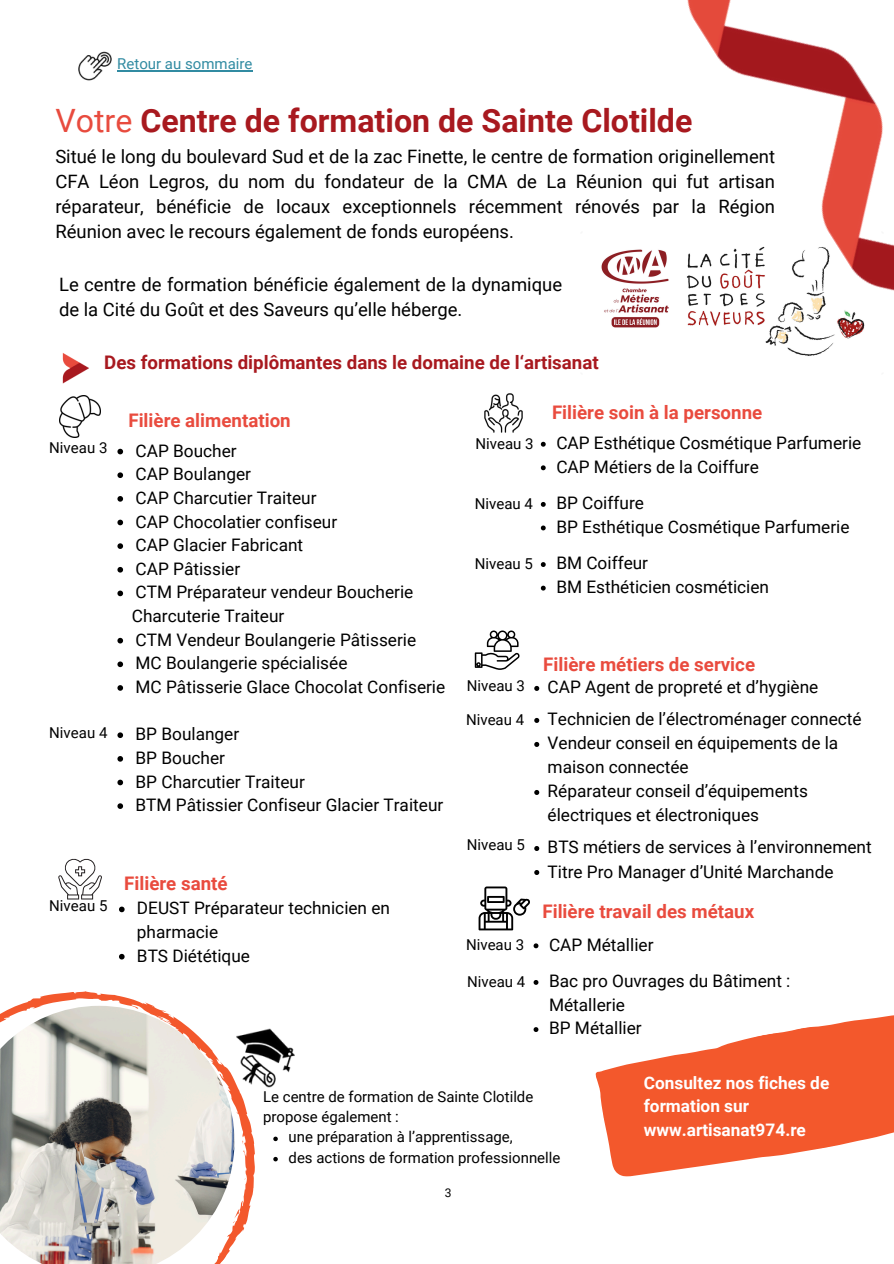
<style>
.page{position:relative;width:894px;height:1264px;background:#fff}
.page>*{position:absolute;margin:0;border:0;box-sizing:border-box;transform-origin:0 0}
.t1{font:700 32.1px "Roboto";color:#a8191f}
.t2{font:700 18.75px "Roboto";color:#e94b3e}
.t3{font:700 18.75px "Roboto";color:#a8191f}
.t4{font:18.45px/25.2px "Roboto";color:#000;text-align:justify}
.t5{font:17.25px/24px "Roboto";color:#000}
.t6{font:700 17.25px/23.7px "Roboto";color:#fff}
.t7{font:15px "Roboto";color:#000}
.t8{font:15px "Roboto";color:#318ba2}
.t9{font:12px "Roboto";color:#000}
.s1{font-weight:400;color:#e84b3e}
</style>
<div class="page">
<svg style="left:19px;top:959px;width:276px;height:283px"></svg>
<svg style="left:235px;top:1111px;width:4px;height:3px"></svg>
<svg style="left:244px;top:1177px;width:2px;height:6px"></svg>
<svg style="left:240px;top:1139px;width:6px;height:6px"></svg>
<img style="left:62px;top:353px;width:27px;height:31px">
<img style="left:59px;top:395px;width:42px;height:42px">
<img style="left:78px;top:51px;width:34px;height:30px">
<img style="left:236px;top:1028px;width:58px;height:59px">
<svg style="left:58px;top:858px;width:44px;height:41px"></svg>
<svg style="left:478px;top:886px;width:52px;height:44px"></svg>
<svg style="left:595px;top:1015px;width:298px;height:162px;fill:#f3582c"></svg>
<img style="left:484px;top:0;width:409px;height:591px">
<img style="left:0;top:1005px;width:234px;height:258px">
<svg style="left:474px;top:630px;width:45px;height:40px"></svg>
<svg style="left:533px;top:943px;width:5px;height:5px"></svg>
<svg style="left:533px;top:980px;width:5px;height:4px"></svg>
<svg style="left:533px;top:1027px;width:5px;height:5px"></svg>
<svg style="left:117px;top:449px;width:6px;height:5px"></svg>
<svg style="left:117px;top:472px;width:6px;height:6px"></svg>
<svg style="left:117px;top:496px;width:6px;height:5px"></svg>
<svg style="left:117px;top:519px;width:6px;height:6px"></svg>
<svg style="left:117px;top:543px;width:6px;height:6px"></svg>
<svg style="left:117px;top:567px;width:6px;height:5px"></svg>
<svg style="left:117px;top:590px;width:6px;height:6px"></svg>
<svg style="left:117px;top:638px;width:6px;height:5px"></svg>
<svg style="left:117px;top:661px;width:6px;height:6px"></svg>
<svg style="left:117px;top:685px;width:6px;height:5px"></svg>
<svg style="left:117px;top:732px;width:6px;height:6px"></svg>
<svg style="left:117px;top:756px;width:6px;height:5px"></svg>
<svg style="left:117px;top:779px;width:6px;height:6px"></svg>
<svg style="left:117px;top:803px;width:6px;height:6px"></svg>
<svg style="left:273px;top:1136px;width:5px;height:5px"></svg>
<svg style="left:273px;top:1156px;width:5px;height:5px"></svg>
<hr style="left:117px;top:71px;width:135px;height:1px;background:#318ba2">
<svg style="left:534px;top:686px;width:5px;height:5px"></svg>
<svg style="left:534px;top:718px;width:5px;height:5px"></svg>
<svg style="left:534px;top:742px;width:5px;height:5px"></svg>
<svg style="left:534px;top:790px;width:5px;height:5px"></svg>
<svg style="left:534px;top:846px;width:5px;height:5px"></svg>
<svg style="left:534px;top:870px;width:5px;height:5px"></svg>
<svg style="left:119px;top:906px;width:6px;height:6px"></svg>
<svg style="left:119px;top:953px;width:6px;height:6px"></svg>
<p class="t8" style="left:117px;top:56px;width:137px">Retour au sommaire</p>
<p class="t1" style="left:55px;top:102px;width:638px"><span class="s1">Votre</span> Centre de formation de Sainte Clotilde</p>
<p class="t4" style="left:55px;top:144px;width:721px">Situé le long du boulevard Sud et de la zac Finette, le centre de formation originellement CFA Léon Legros, du nom du fondateur de la CMA de La Réunion qui fut artisan réparateur, bénéficie de locaux exceptionnels récemment rénovés par la Région Réunion avec le recours également de fonds européens.</p>
<p class="t4" style="left:59px;top:272px;width:504px">Le centre de formation bénéficie également de la dynamique de la Cité du Goût et des Saveurs qu’elle héberge.</p>
<h2 class="t3" style="left:104px;top:352px;width:496px">Des formations diplômantes dans le domaine de l‘artisanat</h2>
<p class="t2" style="left:128px;top:409px;width:164px">Filière alimentation</p>
<p class="t2" style="left:552px;top:401px;width:212px">Filière soin à la personne</p>
<p class="t7" style="left:49px;top:439px;width:60px">Niveau 3</p>
<p class="t7" style="left:49px;top:724px;width:60px">Niveau 4</p>
<p class="t7" style="left:49px;top:897px;width:60px">Niveau 5</p>
<p class="t5" style="left:135px;top:439px;width:103px">CAP Boucher</p>
<p class="t5" style="left:135px;top:462px;width:117px">CAP Boulanger</p>
<p class="t5" style="left:135px;top:486px;width:182px">CAP Charcutier Traiteur</p>
<p class="t5" style="left:135px;top:509px;width:203px">CAP Chocolatier confiseur</p>
<p class="t5" style="left:135px;top:533px;width:169px">CAP Glacier Fabricant</p>
<p class="t5" style="left:135px;top:557px;width:106px">CAP Pâtissier</p>
<p class="t5" style="left:135px;top:580px;width:279px">CTM Préparateur vendeur Boucherie</p>
<h3 class="t5" style="left:132px;top:604px;width:154px">Charcuterie Traiteur</h3>
<p class="t5" style="left:135px;top:628px;width:282px">CTM Vendeur Boulangerie Pâtisserie</p>
<p class="t5" style="left:135px;top:651px;width:213px">MC Boulangerie spécialisée</p>
<p class="t5" style="left:135px;top:675px;width:311px">MC Pâtisserie Glace Chocolat Confiserie</p>
<p class="t5" style="left:135px;top:722px;width:105px">BP Boulanger</p>
<p class="t5" style="left:135px;top:746px;width:91px">BP Boucher</p>
<p class="t5" style="left:135px;top:769px;width:171px">BP Charcutier Traiteur</p>
<p class="t5" style="left:135px;top:793px;width:309px">BTM Pâtissier Confiseur Glacier Traiteur</p>
<p class="t2" style="left:124px;top:872px;width:105px">Filière santé</p>
<p class="t5" style="left:137px;top:896px;width:254px">DEUST Préparateur technicien en pharmacie</p>
<p class="t5" style="left:137px;top:943px;width:114px">BTS Diététique</p>
<p class="t7" style="left:475px;top:435px;width:60px">Niveau 3</p>
<p class="t7" style="left:474px;top:495px;width:60px">Niveau 4</p>
<p class="t7" style="left:474px;top:555px;width:60px">Niveau 5</p>
<p class="t5" style="left:556px;top:431px;width:306px">CAP Esthétique Cosmétique Parfumerie</p>
<p class="t5" style="left:556px;top:455px;width:204px">CAP Métiers de la Coiffure</p>
<p class="t5" style="left:556px;top:491px;width:89px">BP Coiffure</p>
<p class="t5" style="left:556px;top:515px;width:295px">BP Esthétique Cosmétique Parfumerie</p>
<p class="t5" style="left:556px;top:551px;width:93px">BM Coiffeur</p>
<p class="t5" style="left:556px;top:575px;width:214px">BM Esthéticien cosméticien</p>
<p class="t7" style="left:466px;top:677px;width:60px">Niveau 3</p>
<h2 class="t7" style="left:466px;top:711px;width:60px">Niveau 4</h2>
<p class="t7" style="left:466px;top:836px;width:60px">Niveau 5</p>
<p class="t7" style="left:466px;top:936px;width:60px">Niveau 3</p>
<p class="t7" style="left:467px;top:972px;width:60px">Niveau 4</p>
<h2 class="t2" style="left:543px;top:653px;width:213px">Filière métiers de service</h2>
<p class="t5" style="left:547px;top:675px;width:272px">CAP Agent de propreté et d’hygiène</p>
<p class="t5" style="left:547px;top:707px;width:315px">Technicien de l’électroménager connecté</p>
<p class="t5" style="left:547px;top:731px;width:292px">Vendeur conseil en équipements de la maison connectée</p>
<p class="t5" style="left:547px;top:779px;width:262px">Réparateur conseil d’équipements électriques et électroniques</p>
<h2 class="t5" style="left:547px;top:835px;width:325px">BTS métiers de services à l’environnement</h2>
<p class="t5" style="left:547px;top:859px;width:287px">Titre Pro Manager d’Unité Marchande</p>
<p class="t2" style="left:542px;top:900px;width:213px">Filière travail des métaux</p>
<h2 class="t5" style="left:549px;top:932px;width:106px">CAP Métallier</h2>
<p class="t5" style="left:549px;top:969px;width:243px;line-height:23.5px">Bac pro Ouvrages du Bâtiment :<br>Métallerie</p>
<h2 class="t5" style="left:549px;top:1016px;width:94px">BP Métallier</h2>
<p class="t7" style="left:263px;top:1087px;width:271px">Le centre de formation de Sainte Clotilde</p>
<p class="t7" style="left:263px;top:1108px;width:137px">propose également :</p>
<p class="t7" style="left:288px;top:1128px;width:225px">une préparation à l’apprentissage,</p>
<p class="t7" style="left:288px;top:1148px;width:273px">des actions de formation professionnelle</p>
<h3 class="t9" style="left:445px;top:1185px;width:8px">3</h3>
<p class="t6" style="left:643px;top:1071px;width:187px">Consultez nos fiches de formation sur www.artisanat974.re</p>
</div>
